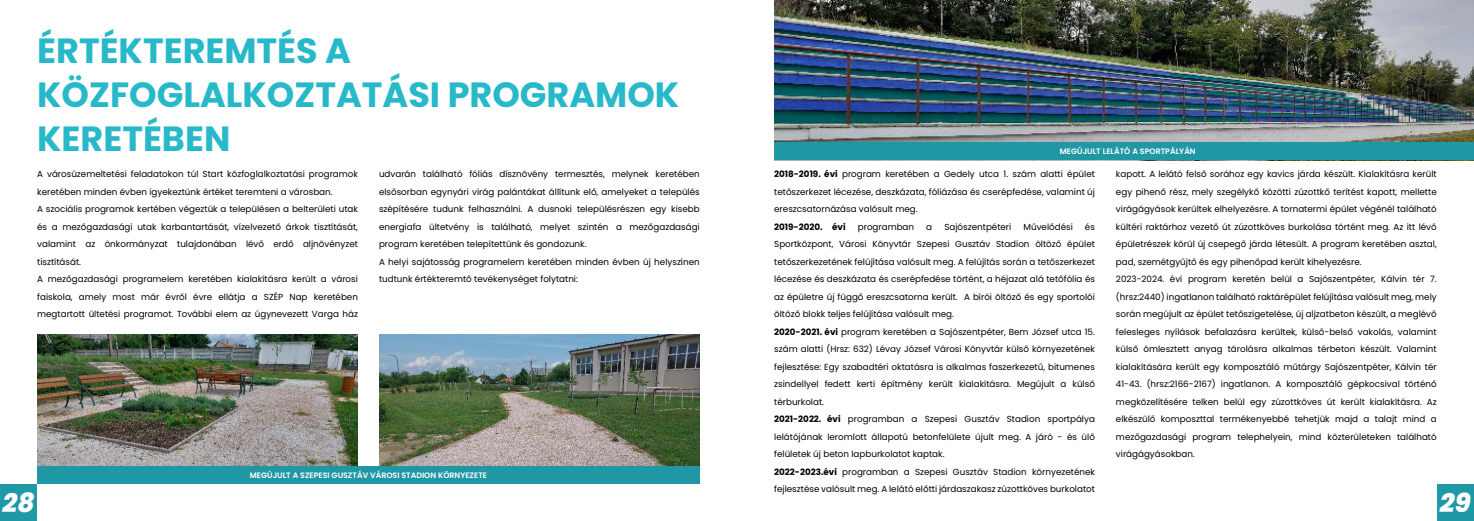
<style>
.page{position:relative;width:1474px;height:521px;background:#fff}
.page>*{position:absolute;margin:0;border:0;box-sizing:border-box;transform-origin:0 0}
.t1{font:700 35px/43.8px "Poppins";color:#27b8c9}
.t2{font:italic 800 26.25px "Poppins";color:#fff}
.t3{font:8.75px/17.5px "Poppins";color:#000}
.t4{font:700 8.75px "Poppins";color:#000}
.t5{font:600 7.88px "Poppins";color:#fff}
.s1{font-weight:700}
</style>
<div class="page">
<div style="left:0;top:484px;width:37px;height:37px;background:#2098a6"></div>
<div style="left:1436px;top:484px;width:37px;height:37px;background:#2098a6"></div>
<img style="left:37px;top:335px;width:321px;height:131px">
<img style="left:379px;top:335px;width:320px;height:131px">
<div style="left:37px;top:466px;width:662px;height:18px;background:#2097a5"></div>
<img style="left:774px;top:0;width:699px;height:142px">
<div style="left:774px;top:142px;width:699px;height:18px;background:#2097a5"></div>
<h1 class="t1" style="left:37px;top:30px;width:643px">ÉRTÉKTEREMTÉS A<br>KÖZFOGLALKOZTATÁSI PROGRAMOK<br>KERETÉBEN</h1>
<p class="t3" style="left:37px;top:165px;width:322px">A városüzemeltetési feladatokon túl Start közfoglalkoztatási programok keretében minden évben igyekeztünk értéket teremteni a városban.<br>A szociális programok kertében végeztük a településen a belterületi utak és a mezőgazdasági utak karbantartását, vízelvezető árkok tisztítását, valamint az önkormányzat tulajdonában lévő erdő aljnövényzet tisztítását.<br>A mezőgazdasági programelem keretében kialakításra került a városi faiskola, amely most már évről évre ellátja a SZÉP Nap keretében megtartott ültetési programot. További elem az úgynevezett Varga ház</p>
<p class="t3" style="left:379px;top:165px;width:322px">udvarán található fóliás dísznövény termesztés, melynek keretében elsősorban egynyári virág palántákat állítunk elő, amelyeket a település szépítésére tudunk felhasználni. A dusnoki településrészen egy kisebb energiafa ültetvény is található, melyet szintén a mezőgazdasági program keretében telepítettünk és gondozunk.<br>A helyi sajátosság programelem keretében minden évben új helyszínen tudtunk értékteremtő tevékenységet folytatni:</p>
<p class="t3" style="left:774px;top:165px;width:322px;text-align:justify"><span class="s1">2018-2019. évi</span> program keretében a Gedely utca 1. szám alatti épület tetőszerkezet lécezése, deszkázata, fóliázása és cserépfedése, valamint új ereszcsatornázása valósult meg.</p>
<p class="t5" style="left:1059px;top:147px;width:137px">MEGÚJULT LELÁTÓ A SPORTPÁLYÁN</p>
<p class="t3" style="left:1115px;top:165px;width:322px">kapott. A lelátó felső sorához egy kavics járda készült. Kialakításra került egy pihenő rész, mely szegélykő közötti zúzottkő terítést kapott, mellette virágágyások kerültek elhelyezésre. A tornatermi épület végénél található kültéri raktárhoz vezető út zúzottköves burkolása történt meg. Az itt lévő épületrészek körül új csepegő járda létesült. A program keretében asztal, pad, szemétgyűjtő és egy pihenőpad került kihelyezésre.<br>2023-2024. évi program keretén belül a Sajószentpéter, Kálvin tér 7. (hrsz:2440) ingatlanon található raktárépület felújítása valósult meg, mely során megújult az épület tetőszigetelése, új aljzatbeton készült, a meglévő felesleges nyílások befalazásra kerültek, külső-belső vakolás, valamint külső ömlesztett anyag tárolásra alkalmas térbeton készült. Valamint kialakítására került egy komposztáló műtárgy Sajószentpéter, Kálvin tér 41-43. (hrsz:2166-2167) ingatlanon. A komposztáló gépkocsival történő megközelítésére telken belül egy zúzottköves út került kialakításra. Az elkészülő komposzttal termékenyebbé tehetjük majd a talajt mind a mezőgazdasági program telephelyein, mind közterületeken található virágágyásokban.</p>
<p class="t4" style="left:774px;top:222px;width:73px">2019-2020. évi</p>
<p class="t3" style="left:857px;top:218px;width:58px">programban</p>
<p class="t3" style="left:926px;top:218px;width:7px">a</p>
<p class="t3" style="left:944px;top:218px;width:68px">Sajószentpéteri</p>
<p class="t3" style="left:1023px;top:218px;width:51px">Művelődési</p>
<p class="t3" style="left:774px;top:218px;width:322px;text-indent:311px">és Sportközpont, Városi Könyvtár Szepesi Gusztáv Stadion öltöző épület tetőszerkezetének felújítása valósult meg. A felújítás során a tetőszerkezet lécezése és deszkázata és cserépfedése történt, a héjazat alá tetőfólia és az épületre új függő ereszcsatorna került. A bírói öltöző és egy sportolói öltöző blokk teljes felújítása valósult meg.<br><span class="s1">2020-2021. évi</span> program keretében a Sajószentpéter, Bem József utca 15. szám alatti (Hrsz: 632) Lévay József Városi Könyvtár külső környezetének fejlesztése: Egy szabadtéri oktatásra is alkalmas faszerkezetű, bitumenes zsindellyel fedett kerti építmény került kialakításra. Megújult a külső térburkolat.<br><span class="s1">2021-2022. évi</span> programban a Szepesi Gusztáv Stadion sportpálya lelátójának leromlott állapotú betonfelülete újult meg. A járó - és ülő felületek új beton lapburkolatot kaptak.<br><span class="s1">2022-2023.évi</span> programban a Szepesi Gusztáv Stadion környezetének fejlesztése valósult meg. A lelátó előtti járdaszakasz zúzottköves burkolatot</p>
<p class="t5" style="left:250px;top:470px;width:239px">MEGÚJULT A SZEPESI GUSZTÁV VÁROSI STADION KÖRNYEZETE</p>
<h2 class="t2" style="left:3px;top:488px;width:34px">28</h2>
<h2 class="t2" style="left:1439px;top:488px;width:32px">29</h2>
</div>
